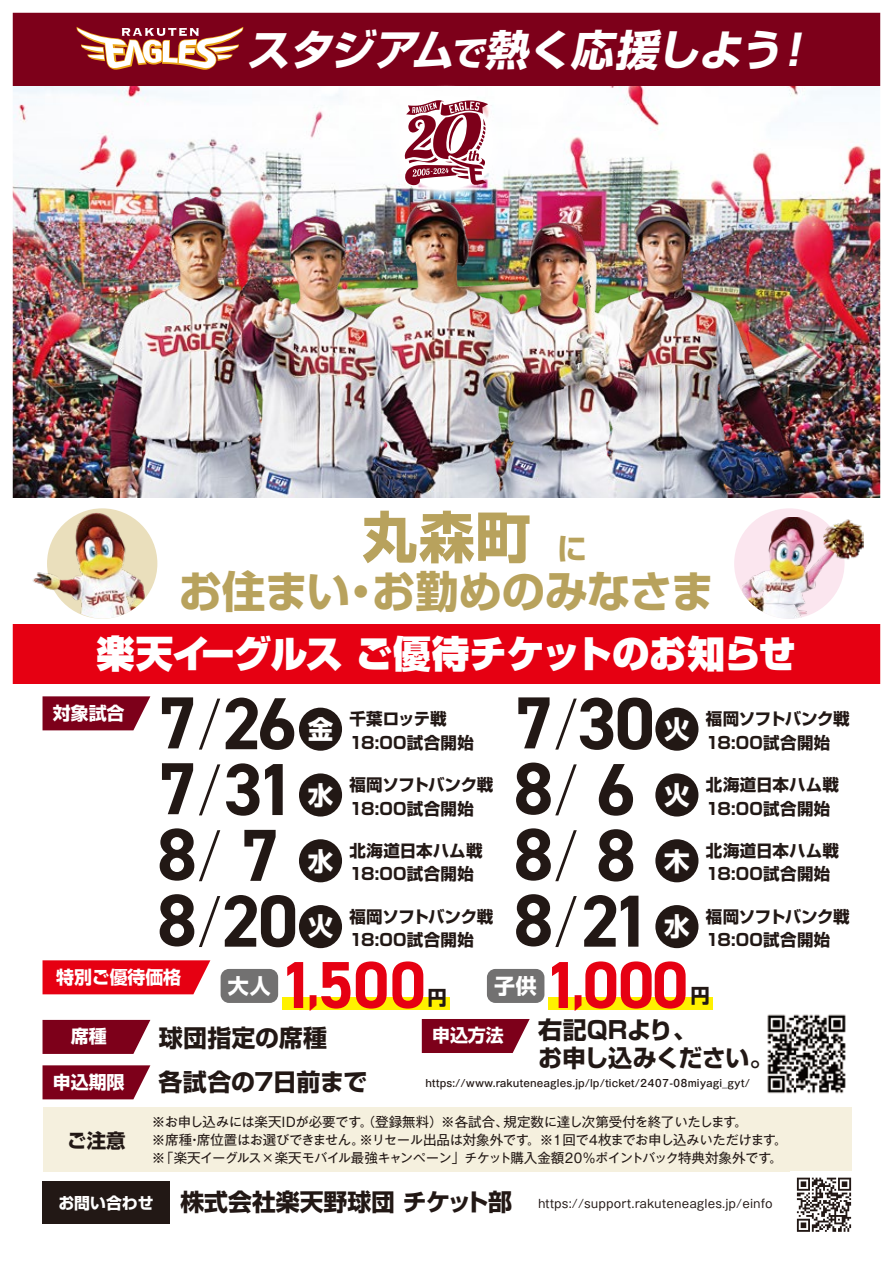
<style>
.page{position:relative;width:893px;height:1263px;background:#fff}
.page>*{position:absolute;margin:0;border:0;box-sizing:border-box;transform-origin:0 0}
.t1{font:700 73.95px "DIN2014";letter-spacing:-.06em;color:#221815}
.t2{font:700 66.6px "DIN2014";letter-spacing:-.01em;color:#e60012}
.t3{font:700 55.5px "Shin Go Pro";color:#b8a25d}
.t4{font:700 43.5px "Shin Go Pro";letter-spacing:-.02em;color:#b8a25d}
.t5{font:italic 700 42.45px "Shin Go Pro";color:#fff}
.t6{font:900 37.5px "Shin Go Pro";letter-spacing:-.02em;color:#fff}
.t7{font:700 30px "Shin Go Pro";color:#b8a25d}
.t8{font:700 25.65px "Shin Go Pro";color:#fff}
.t9{font:700 24px/28.5px "Shin Go Pro";letter-spacing:-.015em;color:#221815}
.t10{font:700 24px "Shin Go Pro";letter-spacing:.01em;color:#221815}
.t11{font:700 21px "Shin Go Pro";color:#fff}
.t12{font:700 19.5px "Shin Go Pro";color:#221815}
.t13{font:700 18px "Shin Go Pro";letter-spacing:-.01em;color:#fff}
.t14{font:700 16.5px/23.7px "Shin Go Pro";letter-spacing:.005em;color:#221815}
.t15{font:13.5px/18px "P Got MB101 K Sp Pro N";letter-spacing:-.035em;color:#221815}
.t16{font:12px "P Got MB101 K Sp Pro N";letter-spacing:.01em;color:#221815}
.t17{font:500 10.5px "P Got MB101 K Sp Pro N";letter-spacing:.01em;color:#221815}
.s1{font-size:34.05px}
.s2{font-weight:300;font-size:54.9px}
.s3{font-size:49.95px}
.s4{font-family:"Shin Go Pro";font-weight:700;font-size:15.9px;color:#fff}
.s5{font-family:"Shin Go Pro";font-weight:700;font-size:23.85px}
</style>
<div class="page">
<img style="left:12px;top:12px;width:869px;height:1220px">
<h3 class="t5" style="left:247px;top:17px;width:579px">スタジアム<span class="s1">で</span>熱く応援しよう！</h3>
<h3 class="t3" style="left:362px;top:493px;width:170px">丸森町</h3>
<h3 class="t7" style="left:557px;top:525px;width:31px">に</h3>
<h3 class="t4" style="left:179px;top:557px;width:537px">お住まい・お勤めのみなさま</h3>
<h3 class="t6" style="left:97px;top:624px;width:701px">楽天イーグルス ご優待チケットのお知らせ</h3>
<h3 class="t13" style="left:53px;top:699px;width:73px">対象試合</h3>
<h1 class="t1" style="left:157px;top:674px;width:142px">7<span class="s2">/</span>26</h1>
<h1 class="t1" style="left:157px;top:740px;width:140px">7<span class="s2">/</span>31</h1>
<h1 class="t1" style="left:157px;top:806px;width:124px">8<span class="s2">/</span> 7</h1>
<h1 class="t1" style="left:157px;top:872px;width:142px">8<span class="s2">/</span>20</h1>
<h3 class="t8" style="left:308px;top:709px;width:27px">金</h3>
<p class="t14" style="left:350px;top:705px;width:126px">千葉ロッテ戦<br>18:00試合開始</p>
<h3 class="t8" style="left:308px;top:775px;width:27px">水</h3>
<p class="t14" style="left:350px;top:771px;width:145px">福岡ソフトバンク戦<br>18:00試合開始</p>
<h3 class="t8" style="left:308px;top:840px;width:27px">水</h3>
<p class="t14" style="left:350px;top:837px;width:135px">北海道日本ハム戦<br>18:00試合開始</p>
<h3 class="t8" style="left:308px;top:906px;width:27px">火</h3>
<p class="t14" style="left:350px;top:903px;width:145px">福岡ソフトバンク戦<br>18:00試合開始</p>
<h1 class="t1" style="left:513px;top:674px;width:143px">7<span class="s2">/</span>30</h1>
<h1 class="t1" style="left:513px;top:740px;width:124px">8<span class="s2">/</span> 6</h1>
<h1 class="t1" style="left:513px;top:806px;width:124px">8<span class="s2">/</span> 8</h1>
<h1 class="t1" style="left:513px;top:872px;width:139px">8<span class="s2">/</span>21</h1>
<h3 class="t8" style="left:664px;top:709px;width:27px">火</h3>
<p class="t14" style="left:706px;top:705px;width:145px">福岡ソフトバンク戦<br>18:00試合開始</p>
<h3 class="t8" style="left:664px;top:775px;width:27px">火</h3>
<p class="t14" style="left:706px;top:771px;width:135px">北海道日本ハム戦<br>18:00試合開始</p>
<h3 class="t8" style="left:664px;top:840px;width:27px">木</h3>
<p class="t14" style="left:706px;top:837px;width:135px">北海道日本ハム戦<br>18:00試合開始</p>
<h3 class="t8" style="left:664px;top:906px;width:27px">水</h3>
<p class="t14" style="left:706px;top:903px;width:145px">福岡ソフトバンク戦<br>18:00試合開始</p>
<h3 class="t13" style="left:56px;top:962px;width:127px">特別ご優待価格</h3>
<h3 class="t11" style="left:228px;top:969px;width:44px">大人</h3>
<h2 class="t2" style="left:279px;top:941px;width:148px">1<span class="s3">,</span>500</h2>
<h3 class="t12" style="left:428px;top:981px;width:21px">円</h3>
<h3 class="t11" style="left:494px;top:969px;width:44px">子供</h3>
<h2 class="t2" style="left:544px;top:941px;width:146px">1<span class="s3">,</span>000</h2>
<h3 class="t12" style="left:690px;top:980px;width:21px">円</h3>
<h3 class="t13" style="left:71px;top:1022px;width:37px">席種</h3>
<h3 class="t10" style="left:159px;top:1019px;width:170px">球団指定の席種</h3>
<h3 class="t13" style="left:53px;top:1067px;width:73px">申込期限</h3>
<h3 class="t9" style="left:158px;top:1065px;width:211px">各試合の7日前まで</h3>
<h3 class="t9" style="left:538px;top:1013px;width:237px">右記QRより、<br>お申し込みください。</h3>
<p class="t17" style="left:425px;top:1074px;width:326px">https://www.rakuteneagles.jp/lp/ticket/2407-08miyagi_gyt/</p>
<h3 class="t13" style="left:432px;top:1021px;width:73px">申込方法</h3>
<h3 class="t12" style="left:67px;top:1125px;width:60px">ご注意</h3>
<p class="t15" style="left:152px;top:1112px;width:637px">※お申し込みには楽天IDが必要です。（登録無料）※各試合、規定数に達し次第受付を終了いたします。<br>※席種・席位置はお選びできません。※リセール出品は対象外です。※1回で4枚までお申し込みいただけます。※「楽天イーグルス×楽天モバイル最強キャンペーン」チケット購入金額20%ポイントバック特典対象外です。</p>
<p class="t16" style="left:58px;top:1193px;width:716px"><span class="s4">お問い合わせ</span> <span class="s5">株式会社楽天野球団 チケット部</span> https://support.rakuteneagles.jp/einfo</p>
</div>
